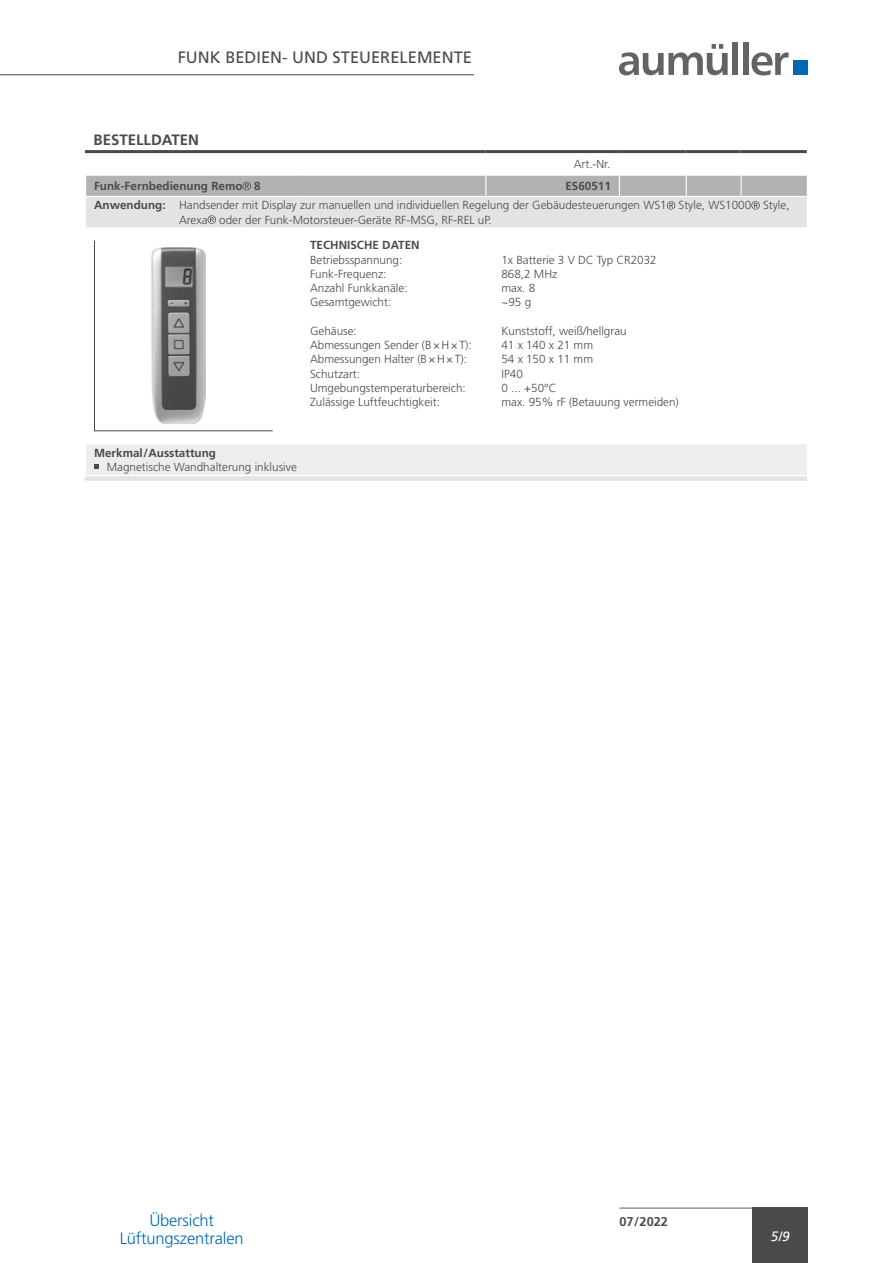
<style>
.page{position:relative;width:893px;height:1263px;background:#fff}
.page>*{position:absolute;margin:0;border:0;box-sizing:border-box;transform-origin:0 0}
.t1{font:16.5px "Frutiger LT Std";color:#4a4a49}
.t2{font:300 16.5px/18px "Frutiger LT Std";letter-spacing:-.01em;color:#0069b4;text-align:center}
.t3{font:700 15px "Frutiger LT Std";color:#4a4a49}
.t4{font:italic 13.5px "Frutiger LT";color:#fff}
.t5{font:700 12.75px "Frutiger LT Std";color:#4a4a49}
.t6{font:300 11.7px/19.2px "Frutiger LT Std";color:#4a4a49}
.t7{font:700 11.7px "Frutiger LT Std";color:#4a4a49}
.s1{font-weight:700}
</style>
<div class="page">
<hr style="left:0;top:74px;width:474px;height:1px;background:#4a4a49">
<hr style="left:619px;top:1208px;width:189px;height:1px;background:#646363">
<div style="left:753px;top:1208px;width:55px;height:55px;background:#4a4a49"></div>
<svg style="left:619px;top:44px;width:109px;height:31px"></svg>
<div style="left:732px;top:43px;width:6px;height:32px;background:#646363"></div>
<div style="left:743px;top:43px;width:5px;height:32px;background:#646363"></div>
<svg style="left:751px;top:52px;width:38px;height:23px"></svg>
<div style="left:793px;top:60px;width:15px;height:15px;background:#0069b4"></div>
<div style="left:86px;top:196px;width:721px;height:32px;background:#e3e3e3"></div>
<div style="left:86px;top:444px;width:721px;height:32px;background:#ededed"></div>
<hr style="left:86px;top:476px;width:721px;height:4px;background:#e3e3e3">
<hr style="left:86px;top:479px;width:216px;height:2px;background:#e3e3e3">
<hr style="left:302px;top:479px;width:184px;height:2px;background:#e3e3e3">
<hr style="left:486px;top:479px;width:133px;height:2px;background:#e3e3e3">
<hr style="left:619px;top:479px;width:67px;height:2px;background:#e3e3e3">
<hr style="left:686px;top:479px;width:55px;height:2px;background:#e3e3e3">
<hr style="left:741px;top:479px;width:66px;height:2px;background:#e3e3e3">
<hr style="left:85px;top:227px;width:217px;height:1px;background:#fff">
<hr style="left:302px;top:227px;width:184px;height:1px;background:#fff">
<hr style="left:486px;top:227px;width:133px;height:1px;background:#fff">
<hr style="left:619px;top:227px;width:67px;height:1px;background:#fff">
<hr style="left:686px;top:227px;width:55px;height:1px;background:#fff">
<hr style="left:741px;top:227px;width:67px;height:1px;background:#fff">
<hr style="left:85px;top:475px;width:217px;height:1px;background:#fff">
<hr style="left:302px;top:475px;width:184px;height:1px;background:#fff">
<hr style="left:486px;top:475px;width:133px;height:1px;background:#fff">
<hr style="left:619px;top:475px;width:67px;height:1px;background:#fff">
<hr style="left:686px;top:475px;width:55px;height:1px;background:#fff">
<hr style="left:741px;top:475px;width:67px;height:1px;background:#fff">
<svg style="left:94px;top:240px;width:179px;height:192px"></svg>
<svg style="left:94px;top:464px;width:5px;height:5px"></svg>
<hr style="left:85px;top:150px;width:400px;height:3px;background:#4a4a49">
<hr style="left:485px;top:150px;width:134px;height:3px;background:#4a4a49">
<hr style="left:619px;top:150px;width:67px;height:3px;background:#4a4a49">
<hr style="left:686px;top:150px;width:55px;height:3px;background:#4a4a49">
<hr style="left:741px;top:150px;width:66px;height:3px;background:#4a4a49">
<svg style="left:85px;top:153px;width:722px;height:71px"></svg>
<hr style="left:85px;top:174px;width:400px;height:1px;background:#fff">
<hr style="left:485px;top:174px;width:134px;height:1px;background:#fff">
<hr style="left:619px;top:174px;width:67px;height:1px;background:#fff">
<hr style="left:686px;top:174px;width:55px;height:1px;background:#fff">
<hr style="left:741px;top:174px;width:66px;height:1px;background:#fff">
<h1 class="t1" style="left:178px;top:48px;width:296px">FUNK BEDIEN- UND STEUERELEMENTE</h1>
<p class="t3" style="left:94px;top:131px;width:107px">BESTELLDATEN</p>
<p class="t6" style="left:574px;top:154px;width:38px">Art.-Nr.</p>
<p class="t7" style="left:94px;top:179px;width:168px">Funk-Fernbedienung Remo 8</p>
<p class="t6" style="left:94px;top:177px;width:697px;text-indent:471px"><span class="s1">ES60511<br>Anwendung:</span> Handsender mit Display zur manuellen und individuellen Regelung der Gebäudesteuerungen WS1 Style, WS1000 Style,</p>
<p class="t6" style="left:179px;top:210px;width:314px">Arexa oder der Funk-Motorsteuer-Geräte RF-MSG, RF-REL uP.</p>
<p class="t7" style="left:310px;top:238px;width:111px">TECHNISCHE DATEN</p>
<p class="t6" style="left:310px;top:250px;width:94px">Betriebsspannung:</p>
<p class="t6" style="left:501px;top:250px;width:157px">1x Batterie 3 V DC Typ CR2032</p>
<p class="t6" style="left:310px;top:264px;width:78px">Funk-Frequenz:</p>
<p class="t6" style="left:501px;top:264px;width:57px">868,2 MHz</p>
<p class="t6" style="left:310px;top:279px;width:99px">Anzahl Funkkanäle:</p>
<p class="t6" style="left:501px;top:279px;width:35px">max. 8</p>
<p class="t6" style="left:310px;top:293px;width:83px">Gesamtgewicht:</p>
<p class="t6" style="left:501px;top:293px;width:31px">~95 g</p>
<p class="t6" style="left:310px;top:321px;width:48px">Gehäuse:</p>
<p class="t6" style="left:501px;top:321px;width:127px">Kunststoff, weiß/hellgrau</p>
<p class="t6" style="left:310px;top:336px;width:163px">Abmessungen Sender (B×H×T):</p>
<p class="t6" style="left:501px;top:336px;width:93px">41 x 140 x 21 mm</p>
<p class="t6" style="left:310px;top:350px;width:159px">Abmessungen Halter (B×H×T):</p>
<p class="t6" style="left:501px;top:350px;width:93px">54 x 150 x 11 mm</p>
<p class="t6" style="left:310px;top:364px;width:52px">Schutzart:</p>
<p class="t6" style="left:501px;top:364px;width:23px">IP40</p>
<p class="t6" style="left:310px;top:378px;width:157px">Umgebungstemperaturbereich:</p>
<p class="t6" style="left:501px;top:378px;width:57px">0 ... +50°C</p>
<p class="t6" style="left:310px;top:393px;width:131px">Zulässige Luftfeuchtigkeit:</p>
<p class="t6" style="left:501px;top:393px;width:179px">max. 95% rF (Betauung vermeiden)</p>
<p class="t7" style="left:94px;top:446px;width:123px">Merkmal/Ausstattung</p>
<p class="t6" style="left:107px;top:458px;width:192px">Magnetische Wandhalterung inklusive</p>
<h1 class="t2" style="left:120px;top:1212px;width:125px">Übersicht<br>Lüftungszentralen</h1>
<p class="t5" style="left:619px;top:1214px;width:50px">07/2022</p>
<p class="t4" style="left:771px;top:1229px;width:20px">5/9</p>
</div>
